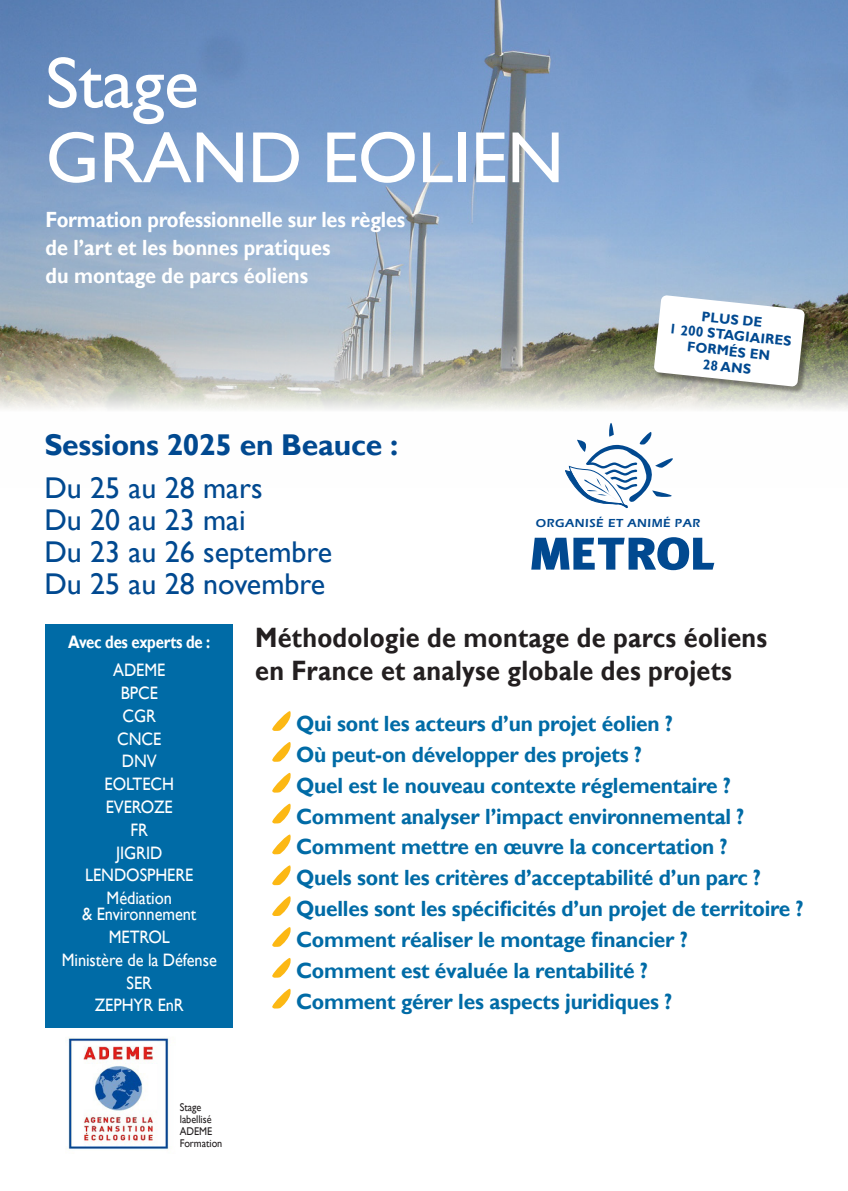
<style>
.page{position:relative;width:848px;height:1191px;background:#fff}
.page>*{position:absolute;margin:0;border:0;box-sizing:border-box;transform-origin:0 0}
.t1{font:72.8px/74.8px "Gill Sans";letter-spacing:-.005em;color:#fff}
.t2{font:30px/32px "Gill Sans";color:#014990}
.t3{font:700 30px "Gill Sans";letter-spacing:-.01em;color:#014990}
.t4{font:700 28px/33.6px "Gill Sans";letter-spacing:.01em;color:#231f20;scale:.9 1}
.t5{font:700 22px/30.8px "Gill Sans";letter-spacing:-.01em;color:#006ba6;scale:.95 1}
.t6{font:700 22px/28px "Gill Sans";letter-spacing:-.005em;color:#fff;scale:.9 1}
.t7{font:18px/22.8px "Gill Sans";letter-spacing:-.005em;color:#fff;text-align:center;scale:.91 1}
.t8{font:700 18px "Gill Sans";letter-spacing:-.02em;color:#fff;scale:.83 1}
.t9{font:700 14px/16px "Gill Sans";color:#014990;text-align:center}
.t10{font:600 12px "Eras ITC";letter-spacing:.04em;color:#014990;scale:1.04 1}
.t11{font:11.2px/12px "Gill Sans";letter-spacing:-.005em;color:#231f20;scale:.91 1}
</style>
<div class="page">
<svg style="left:272px;top:711px;width:19px;height:20px"></svg>
<svg style="left:272px;top:742px;width:19px;height:20px"></svg>
<svg style="left:272px;top:772px;width:19px;height:21px"></svg>
<svg style="left:272px;top:803px;width:19px;height:21px"></svg>
<svg style="left:272px;top:834px;width:19px;height:21px"></svg>
<svg style="left:272px;top:865px;width:19px;height:21px"></svg>
<svg style="left:272px;top:896px;width:19px;height:20px"></svg>
<svg style="left:272px;top:927px;width:19px;height:20px"></svg>
<svg style="left:272px;top:958px;width:19px;height:20px"></svg>
<svg style="left:272px;top:988px;width:19px;height:21px"></svg>
<img style="left:0;top:0;width:848px;height:410px">
<div style="left:45px;top:624px;width:188px;height:404px;background:#006ba6"></div>
<div style="left:655px;top:296px;width:156px;height:98px;background:#231f20;opacity:.41"></div>
<svg style="left:653px;top:295px;width:152px;height:92px"></svg>
<svg style="left:531px;top:537px;width:183px;height:33px"></svg>
<svg style="left:565px;top:423px;width:108px;height:86px"></svg>
<img style="left:68px;top:1038px;width:102px;height:112px">
<h1 class="t1" style="left:46px;top:47px;width:519px">Stage<br>GRAND EOLIEN</h1>
<p class="t6" style="left:46px;top:206px;width:401px">Formation professionnelle sur les règles de l’art et les bonnes pratiques<br>du montage de parcs éoliens</p>
<p class="t9" style="left:671px;top:305px;width:124px;rotate:6deg">PLUS DE<br>1 200 STAGIAIRES<br>FORMÉS EN<br>28 ANS</p>
<h2 class="t3" style="left:44px;top:427px;width:355px">Sessions 2025 en Beauce :</h2>
<h2 class="t2" style="left:44px;top:473px;width:289px">Du 25 au 28 mars<br>Du 20 au 23 mai<br>Du 23 au 26 septembre<br>Du 25 au 28 novembre</h2>
<p class="t10" style="left:536px;top:516px;width:160px">ORGANISÉ ET ANIMÉ PAR</p>
<p class="t8" style="left:68px;top:630px;width:173px">Avec des experts de :</p>
<p class="t7" style="left:85px;top:659px;width:120px">ADEME<br>BPCE<br>CGR<br>CNCE<br>DNV<br>EOLTECH<br>EVEROZE<br>FR<br>JIGRID<br>LENDOSPHERE<br>Médiation</p>
<p class="t7" style="left:62px;top:903px;width:172px">&amp; Environnement<br>METROL<br>Ministère de la Défense<br>SER<br>ZEPHYR EnR</p>
<p class="t4" style="left:255px;top:621px;width:570px">Méthodologie de montage de parcs éoliens en France et analyse globale des projets</p>
<p class="t5" style="left:296px;top:709px;width:536px">Qui sont les acteurs d’un projet éolien ?<br>Où peut-on développer des projets ?<br>Quel est le nouveau contexte réglementaire ?<br>Comment analyser l’impact environnemental ?<br>Comment mettre en œuvre la concertation ?<br>Quels sont les critères d’acceptabilité d’un parc ?<br>Quelles sont les spécificités d’un projet de territoire ?<br>Comment réaliser le montage financier ?<br>Comment est évaluée la rentabilité ?<br>Comment gérer les aspects juridiques ?</p>
<p class="t11" style="left:180px;top:1101px;width:48px">Stage labellisé<br>ADEME<br>Formation</p>
</div>
